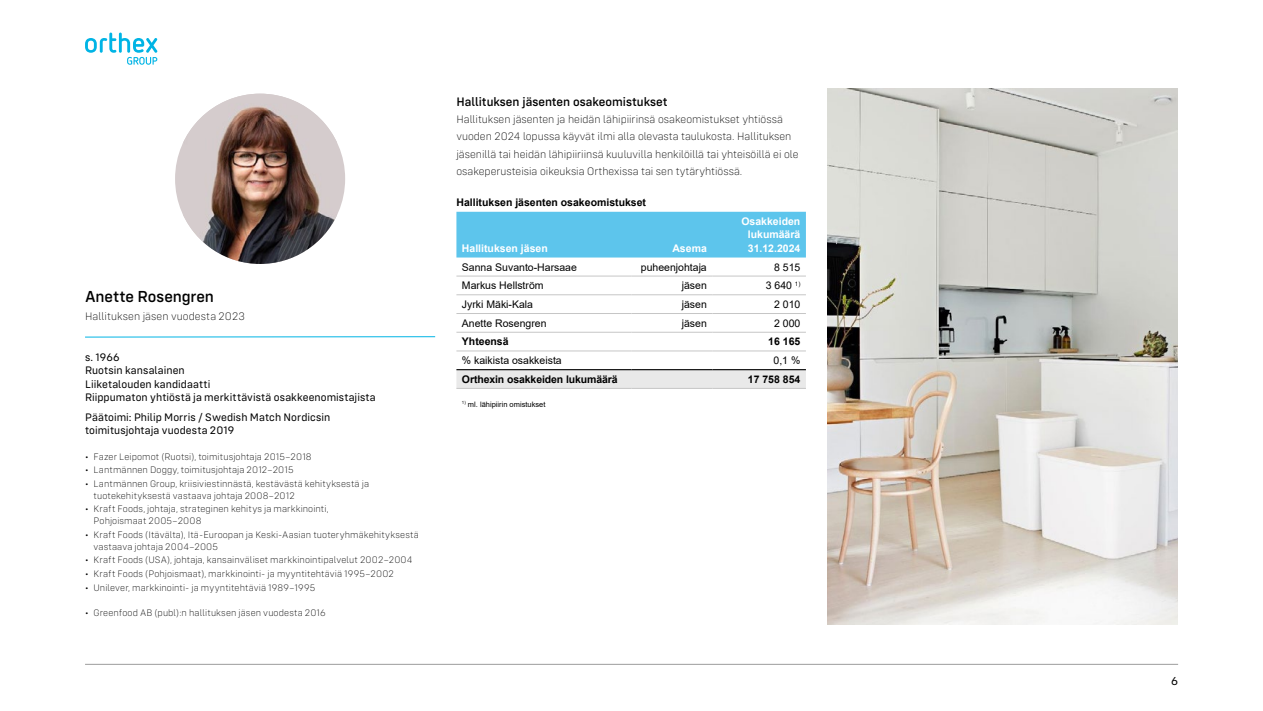
<style>
.page{position:relative;width:1263px;height:711px;background:#fff}
.page>*{position:absolute;margin:0;border:0;box-sizing:border-box;transform-origin:0 0}
.t1{font:500 16.5px "Config Rounded";letter-spacing:-.005em;color:#000}
.t2{font:500 12.75px "Config Rounded";color:#000}
.t3{font:12px "Config Rounded";color:#000}
.t4{font:200 11.25px/17.2px "Config Rounded";color:#000}
.t5{font:11.25px/13.5px "Config Rounded";letter-spacing:.005em;color:#000}
.t6{font:10.5px "Arial";color:#000}
.t7{font:700 10.5px "Arial";color:#000}
.t8{font:700 10.5px/13.5px "Arial";color:#fff;text-align:justify}
.t9{font:200 9.75px/12px "Config Rounded";letter-spacing:.01em;color:#000}
.t10{font:7.5px "Arial";color:#000}
</style>
<div class="page">
<hr style="left:85px;top:663px;width:1093px;height:1px;background:#9d9d9c">
<div style="left:175px;top:94px;width:170px;height:170px;background:#d5cccd;border-radius:50%"></div>
<img style="left:183px;top:94px;width:154px;height:170px">
<hr style="left:85px;top:336px;width:350px;height:1px;background:#00b4e5">
<div style="left:456px;top:212px;width:350px;height:45px;background:#5dc5ec"></div>
<div style="left:456px;top:370px;width:350px;height:18px;background:#e9e9e9"></div>
<hr style="left:632px;top:275px;width:80px;height:1px;background:#c6c6c6">
<hr style="left:712px;top:275px;width:94px;height:1px;background:#c6c6c6">
<hr style="left:456px;top:275px;width:176px;height:1px;background:#c6c6c6">
<hr style="left:456px;top:350px;width:176px;height:1px;background:#c6c6c6">
<hr style="left:632px;top:350px;width:80px;height:1px;background:#c6c6c6">
<hr style="left:712px;top:350px;width:94px;height:1px;background:#c6c6c6">
<hr style="left:456px;top:369px;width:176px;height:1px;background:#000">
<hr style="left:632px;top:369px;width:80px;height:1px;background:#000">
<hr style="left:712px;top:369px;width:94px;height:1px;background:#000">
<hr style="left:456px;top:388px;width:176px;height:1px;background:#c6c6c6">
<hr style="left:632px;top:388px;width:80px;height:1px;background:#c6c6c6">
<hr style="left:712px;top:388px;width:94px;height:1px;background:#c6c6c6">
<hr style="left:456px;top:294px;width:176px;height:1px;background:#c6c6c6">
<hr style="left:632px;top:294px;width:80px;height:1px;background:#c6c6c6">
<hr style="left:712px;top:294px;width:94px;height:1px;background:#c6c6c6">
<hr style="left:456px;top:313px;width:176px;height:1px;background:#c6c6c6">
<hr style="left:632px;top:313px;width:80px;height:1px;background:#c6c6c6">
<hr style="left:712px;top:313px;width:94px;height:1px;background:#c6c6c6">
<hr style="left:456px;top:332px;width:176px;height:1px;background:#c6c6c6">
<hr style="left:632px;top:332px;width:80px;height:1px;background:#c6c6c6">
<hr style="left:712px;top:332px;width:94px;height:1px;background:#c6c6c6">
<img style="left:828px;top:89px;width:350px;height:534px">
<svg style="left:85px;top:33px;width:72px;height:32px"></svg>
<h1 class="t1" style="left:85px;top:287px;width:130px">Anette Rosengren</h1>
<p class="t4" style="left:85px;top:307px;width:161px">Hallituksen jäsen vuodesta 2023</p>
<p class="t5" style="left:85px;top:350px;width:292px">s. 1966<br>Ruotsin kansalainen<br>Liiketalouden kandidaatti<br>Riippumaton yhtiöstä ja merkittävistä osakkeenomistajista</p>
<p class="t5" style="left:85px;top:410px;width:247px">Päätoimi: Philip Morris / Swedish Match Nordicsin toimitusjohtaja vuodesta 2019</p>
<p class="t9" style="left:85px;top:450px;width:228px">• Fazer Leipomot (Ruotsi), toimitusjohtaja 2015–2018</p>
<p class="t9" style="left:85px;top:463px;width:210px">• Lantmännen Doggy, toimitusjohtaja 2012–2015</p>
<p class="t9" style="left:94px;top:477px;width:277px;text-indent:-9px">• Lantmännen Group, kriisiviestinnästä, kestävästä kehityksestä ja tuotekehityksestä vastaava johtaja 2008–2012</p>
<p class="t9" style="left:94px;top:502px;width:236px;text-indent:-9px">• Kraft Foods, johtaja, strateginen kehitys ja markkinointi,<br>Pohjoismaat 2005–2008</p>
<p class="t9" style="left:94px;top:528px;width:327px;text-indent:-9px">• Kraft Foods (Itävälta), Itä- Euroopan ja Keski-Aasian tuoteryhmäkehityksestä vastaava johtaja 2004–2005</p>
<p class="t9" style="left:85px;top:553px;width:329px">• Kraft Foods (USA), johtaja, kansainväliset markkinointipalvelut 2002–2004</p>
<p class="t9" style="left:85px;top:567px;width:310px">• Kraft Foods (Pohjoismaat), markkinointi- ja myyntitehtäviä 1995–2002</p>
<p class="t9" style="left:85px;top:580px;width:232px">• Unilever, markkinointi- ja myyntitehtäviä 1989–1995</p>
<p class="t9" style="left:85px;top:606px;width:242px">• Greenfood AB (publ):n hallituksen jäsen vuodesta 2016</p>
<h2 class="t2" style="left:456px;top:94px;width:213px">Hallituksen jäsenten osakeomistukset</h2>
<p class="t4" style="left:456px;top:111px;width:344px">Hallituksen jäsenten ja heidän lähipiirinsä osakeomistukset yhtiössä vuoden 2024 lopussa käyvät ilmi alla olevasta taulukosta. Hallituksen jäsenillä tai heidän lähipiiriinsä kuuluvilla henkilöillä tai yhteisöillä ei ole osakeperusteisia oikeuksia Orthexissa tai sen tytäryhtiössä.</p>
<p class="t7" style="left:456px;top:194px;width:191px">Hallituksen jäsenten osakeomistukset</p>
<p class="t8" style="left:462px;top:241px;width:87px">Hallituksen jäsen</p>
<p class="t8" style="left:672px;top:241px;width:36px">Asema</p>
<p class="t8" style="left:748px;top:214px;width:54px;text-indent:-6px">Osakkeiden lukumäärä 31.12.2024</p>
<p class="t6" style="left:462px;top:259px;width:116px">Sanna Suvanto-Harsaae</p>
<p class="t6" style="left:641px;top:259px;width:67px">puheenjohtaja</p>
<p class="t6" style="left:774px;top:259px;width:28px">8 515</p>
<p class="t6" style="left:462px;top:278px;width:83px">Markus Hellström</p>
<p class="t6" style="left:682px;top:278px;width:27px">jäsen</p>
<p class="t6" style="left:766px;top:278px;width:36px">3 640 <sup>1)</sup></p>
<p class="t6" style="left:462px;top:297px;width:73px">Jyrki Mäki-Kala</p>
<p class="t6" style="left:682px;top:297px;width:27px">jäsen</p>
<p class="t6" style="left:774px;top:297px;width:28px">2 010</p>
<p class="t6" style="left:462px;top:315px;width:86px">Anette Rosengren</p>
<p class="t6" style="left:682px;top:315px;width:27px">jäsen</p>
<p class="t6" style="left:774px;top:315px;width:28px">2 000</p>
<p class="t7" style="left:462px;top:334px;width:48px">Yhteensä</p>
<p class="t7" style="left:768px;top:334px;width:34px">16 165</p>
<p class="t6" style="left:462px;top:353px;width:101px">% kaikista osakkeista</p>
<p class="t6" style="left:773px;top:353px;width:28px">0,1 %</p>
<p class="t7" style="left:462px;top:371px;width:157px">Orthexin osakkeiden lukumäärä</p>
<p class="t7" style="left:748px;top:371px;width:54px">17 758 854</p>
<p class="t10" style="left:462px;top:398px;width:85px"><sup>1)</sup> ml. lähipiirin omistukset</p>
<p class="t3" style="left:1171px;top:673px;width:8px">6</p>
</div>
